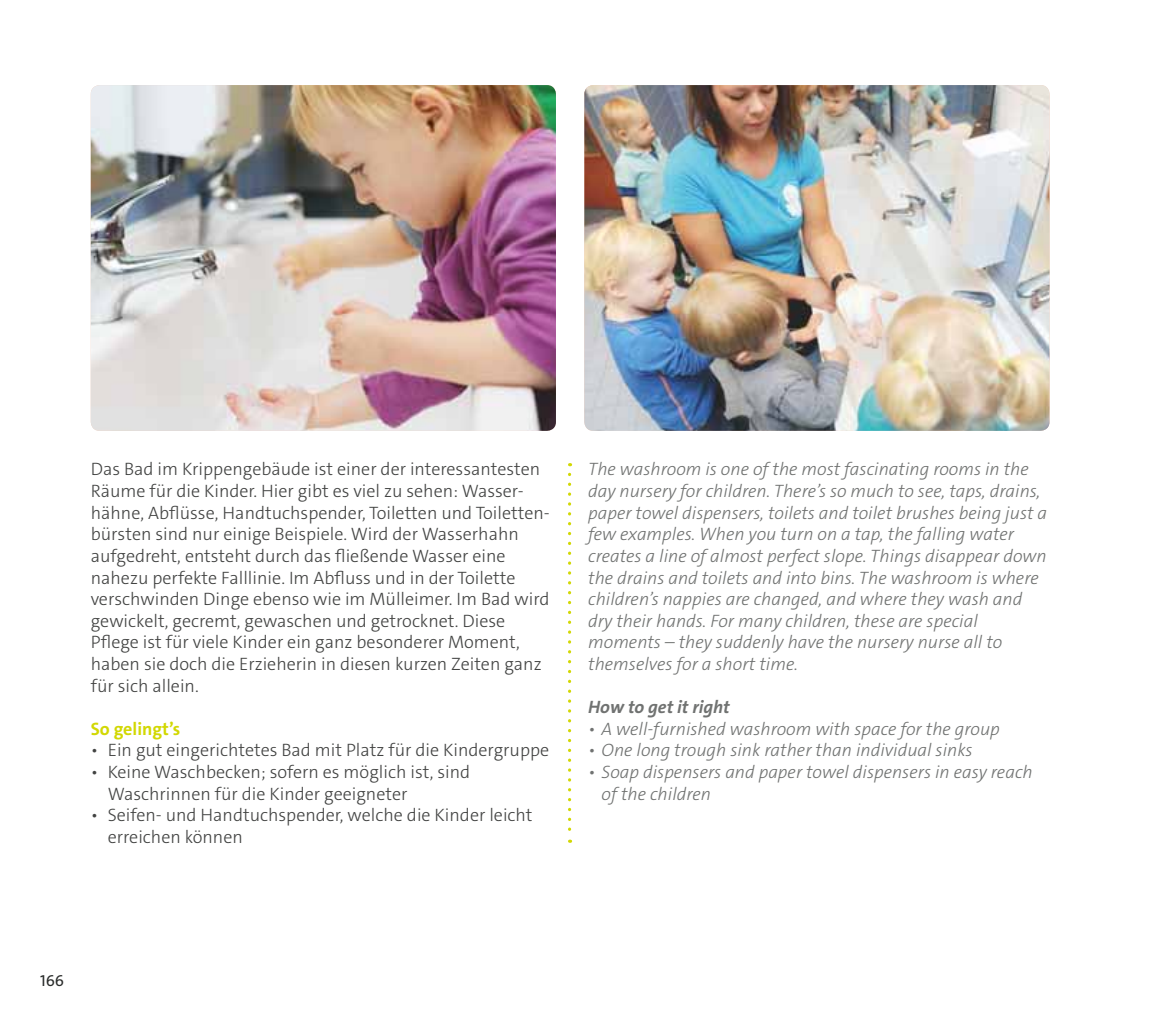
<style>
.page{position:relative;width:1163px;height:1021px;background:#fff}
.page>*{position:absolute;margin:0;border:0;box-sizing:border-box;transform-origin:0 0}
.t1{font:300 18px/21.6px "The Sans C4 s";color:#424342}
.t2{font:italic 300 18px/21.6px "The Sans C4 s";color:#707271}
.t3{font:italic 700 18px "The Sans C4 s";color:#707271}
.t4{font:700 18px "The Sans C4 s";color:#d2d803}
.t5{font:16px "The Sans C4 s";color:#292b2a}
</style>
<div class="page">
<img style="left:584px;top:85px;width:465px;height:346px;border-radius:9px">
<img style="left:91px;top:85px;width:465px;height:346px;border-radius:9px">
<svg style="left:568px;top:474px;width:3px;height:368px"></svg>
<p class="t1" style="left:91px;top:460px;width:460px">Das Bad im Krippengebäude ist einer der interessantesten Räume für die Kinder. Hier gibt es viel zu sehen: Wasser&shy;hähne, Abflüsse, Handtuchspender, Toiletten und Toiletten&shy;bürsten sind nur einige Beispiele. Wird der Wasserhahn aufgedreht, entsteht durch das fließende Wasser eine nahezu perfekte Falllinie. Im Abfluss und in der Toilette verschwinden Dinge ebenso wie im Mülleimer. Im Bad wird gewickelt, gecremt, gewaschen und getrocknet. Diese Pflege ist für viele Kinder ein ganz besonderer Moment, haben sie doch die Erzieherin in diesen kurzen Zeiten ganz für sich allein.</p>
<p class="t4" style="left:91px;top:722px;width:91px">So gelingt’s</p>
<p class="t1" style="left:91px;top:741px;width:460px">• Ein gut eingerichtetes Bad mit Platz für die Kindergruppe</p>
<p class="t1" style="left:108px;top:763px;width:364px;text-indent:-17px">• Keine Waschbecken; sofern es möglich ist, sind<br>Waschrinnen für die Kinder geeigneter</p>
<p class="t1" style="left:108px;top:806px;width:426px;text-indent:-17px">• Seifen- und Handtuchspender, welche die Kinder leicht erreichen können</p>
<p class="t2" style="left:588px;top:460px;width:460px">The washroom is one of the most fascinating rooms in the day nursery for children. There’s so much to see, taps, drains, paper towel dispensers, toilets and toilet brushes being just a few examples. When you turn on a tap, the falling water creates a line of almost perfect slope. Things disappear down the drains and toilets and into bins. The washroom is where children’s nappies are changed, and where they wash and dry their hands. For many children, these are special moments – they suddenly have the nursery nurse all to themselves for a short time.</p>
<p class="t3" style="left:588px;top:700px;width:143px">How to get it right</p>
<p class="t2" style="left:588px;top:719px;width:413px">• A well-furnished washroom with space for the group</p>
<p class="t2" style="left:588px;top:741px;width:386px">• One long trough sink rather than individual sinks</p>
<p class="t2" style="left:601px;top:763px;width:432px;text-indent:-13px">• Soap dispensers and paper towel dispensers in easy reach of the children</p>
<p class="t5" style="left:40px;top:970px;width:26px">166</p>
</div>
